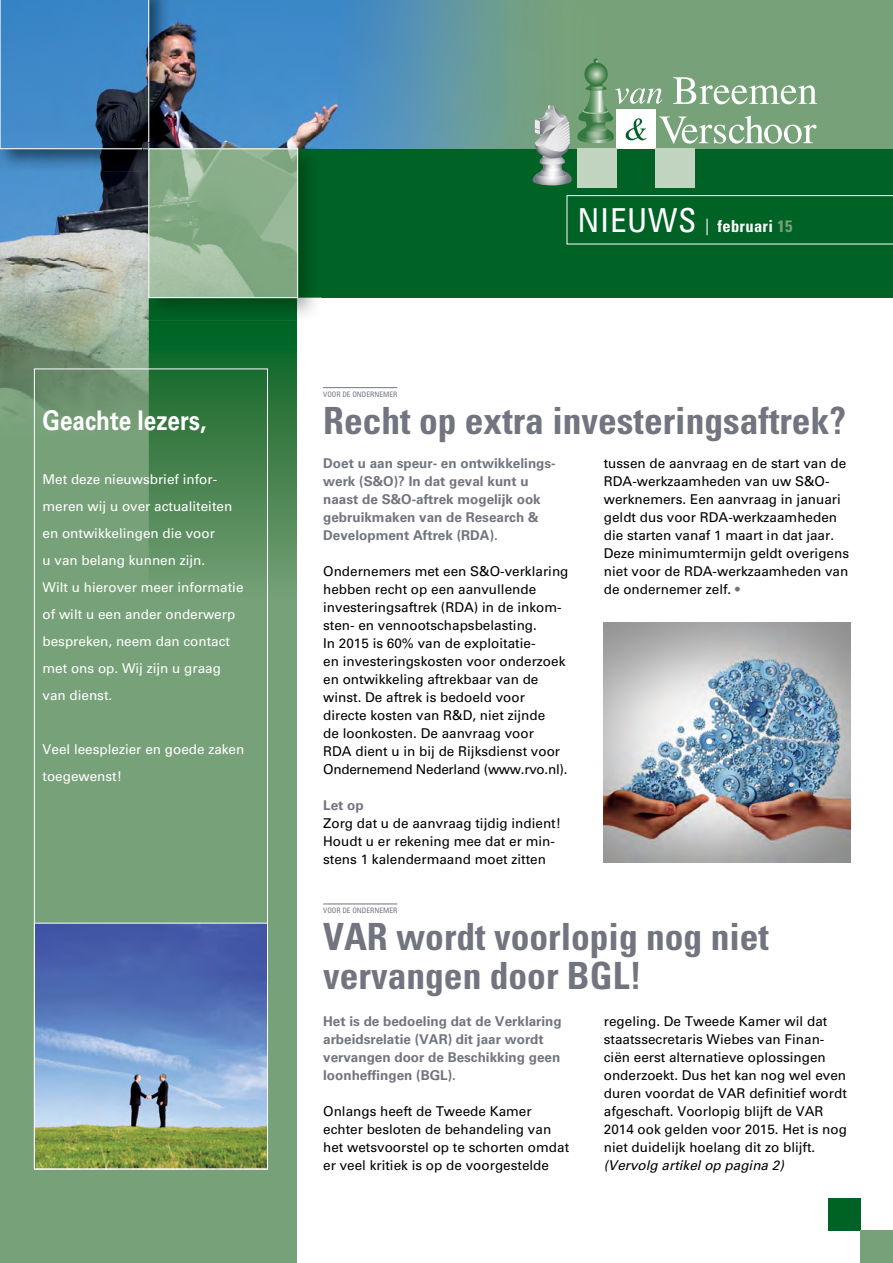
<style>
.page{position:relative;width:893px;height:1263px;background:#77a179}
.page>*{position:absolute;margin:0;border:0;box-sizing:border-box;transform-origin:0 0}
.t1{font:700 condensed 37.5px/39px "Univers LT Std";color:#72757f}
.t2{font:700 27px "Univers LT Std";color:#fff;scale:.83 1}
.t3{font:700 condensed 16.5px "Univers LT Std";letter-spacing:.02em;color:#fff}
.t4{font:13.5px/18px "Univers LT Std";color:#000}
.t5{font:700 13.5px/18px "Univers LT Std";color:#72757f}
.t6{font:13.5px/27px "Univers LT Std";color:#fff}
.t7{font:italic 13.5px "Univers LT Std";color:#000}
.t8{font:condensed 7.5px "Univers LT Std";color:#72757f}
.s1{font-weight:400;font-size:33px}
.s2{font-weight:400}
.s3{color:#77a179}
.s4{color:#72757f}
</style>
<div class="page">
<img style="left:172px;top:0;width:359px;height:149px">
<img style="left:0;top:172px;width:149px;height:264px">
<svg style="left:149px;top:321px;width:149px;height:942px"></svg>
<div style="left:298px;top:298px;width:595px;height:965px;background:#fff"></div>
<img style="left:0;top:0;width:172px;height:172px">
<div style="left:149px;top:149px;width:744px;height:149px;background:#006225"></div>
<img style="left:149px;top:143px;width:172px;height:155px">
<img style="left:143px;top:172px;width:155px;height:149px">
<img style="left:143px;top:149px;width:5px;height:23px">
<img style="left:150px;top:150px;width:146px;height:146px">
<div style="left:148px;top:148px;width:150px;height:150px;border:1px solid #fff"></div>
<div style="left:577px;top:149px;width:39px;height:39px;background:#c0d4c0"></div>
<div style="left:656px;top:149px;width:39px;height:39px;background:#c0d4c0"></div>
<svg style="left:533px;top:77px;width:284px;height:108px"></svg>
<svg style="left:584px;top:62px;width:24px;height:24px"></svg>
<svg style="left:593px;top:58px;width:5px;height:5px"></svg>
<div style="left:828px;top:1198px;width:32px;height:32px;background:#006225"></div>
<div style="left:860px;top:1230px;width:33px;height:33px;background:#77a179"></div>
<svg style="left:567px;top:195px;width:326px;height:49px"></svg>
<img style="left:36px;top:925px;width:230px;height:242px">
<div style="left:34px;top:369px;width:234px;height:800px;border:1px solid #fff"></div>
<svg style="left:0;top:0;width:149px;height:149px;background:#3d7cb4"></svg>
<hr style="left:323px;top:387px;width:74px;height:1px;background:#72757f">
<hr style="left:323px;top:903px;width:74px;height:1px;background:#72757f">
<img style="left:604px;top:623px;width:246px;height:239px">
<h2 class="t2" style="left:43px;top:404px;width:199px">Geachte lezers,</h2>
<p class="t6" style="left:43px;top:466px;width:203px">Met deze nieuwsbrief infor&shy;meren wij u over actualiteiten en ontwikkelingen die voor<br>u van belang kunnen zijn.<br>Wilt u hierover meer informatie of wilt u een ander onderwerp bespreken, neem dan contact met ons op. Wij zijn u graag van dienst.</p>
<p class="t6" style="left:43px;top:736px;width:203px">Veel leesplezier en goede zaken toegewenst!</p>
<p class="t3" style="left:578px;top:216px;width:216px"><span class="s1">N IEUWS</span> <span class="s2">|</span> februari <span class="s3">15</span></p>
<p class="t8" style="left:323px;top:389px;width:76px">VOOR DE ONDERNEMER</p>
<h1 class="t1" style="left:323px;top:401px;width:524px">Recht op extra investeringsaftrek?</h1>
<p class="t5" style="left:323px;top:454px;width:234px">Doet u aan speur- en ontwikkelings&shy;werk (S&amp;O)? In dat geval kunt u naast de S&amp;O-aftrek mogelijk ook gebruikmaken van de Research &amp;<br>Development Aftrek (RDA).</p>
<p class="t4" style="left:323px;top:562px;width:247px">Ondernemers met een S&amp;O-verklaring hebben recht op een aanvullende investeringsaftrek (RDA) in de inkom&shy;sten- en vennootschapsbelasting.<br>In 2015 is 60% van de exploitatie-<br>en investeringskosten voor onderzoek en ontwikkeling aftrekbaar van de winst. De aftrek is bedoeld voor directe kosten van R&amp;D, niet zijnde<br>de loonkosten. De aanvraag voor<br>RDA dient u in bij de Rijksdienst voor Ondernemend Nederland (www.rvo.nl).</p>
<p class="t5" style="left:323px;top:796px;width:42px">Let op</p>
<p class="t4" style="left:323px;top:814px;width:239px">Zorg dat u de aanvraag tijdig indient!<br>Houdt u er rekening mee dat er min&shy;stens 1 kalendermaand moet zitten</p>
<p class="t4" style="left:604px;top:454px;width:247px">tussen de aanvraag en de start van de RDA-werkzaamheden van uw S&amp;O&shy;werknemers. Een aanvraag in januari geldt dus voor RDA-werkzaamheden die starten vanaf 1 maart in dat jaar.<br>Deze minimumtermijn geldt overigens niet voor de RDA-werkzaamheden van de ondernemer zelf. <span class="s4">•</span></p>
<p class="t8" style="left:323px;top:905px;width:76px">VOOR DE ONDERNEMER</p>
<h1 class="t1" style="left:323px;top:917px;width:447px">VAR wordt voorlopig nog niet vervangen door BGL!</h1>
<p class="t5" style="left:323px;top:1012px;width:240px">Het is de bedoeling dat de Verklaring arbeidsrelatie (VAR) dit jaar wordt vervangen door de Beschikking geen loonheffingen (BGL).</p>
<p class="t4" style="left:323px;top:1102px;width:248px">Onlangs heeft de Tweede Kamer echter besloten de behandeling van het wetsvoorstel op te schorten omdat er veel kritiek is op de voorgestelde</p>
<p class="t4" style="left:604px;top:1012px;width:245px">regeling. De Tweede Kamer wil dat staatssecretaris Wiebes van Finan&shy;ciën eerst alternatieve oplossingen onderzoekt. Dus het kan nog wel even duren voordat de VAR definitief wordt afgeschaft. Voorlopig blijft de VAR 2014 ook gelden voor 2015. Het is nog niet duidelijk hoelang dit zo blijft.</p>
<p class="t7" style="left:604px;top:1157px;width:182px">(Vervolg artikel op pagina 2)</p>
</div>
